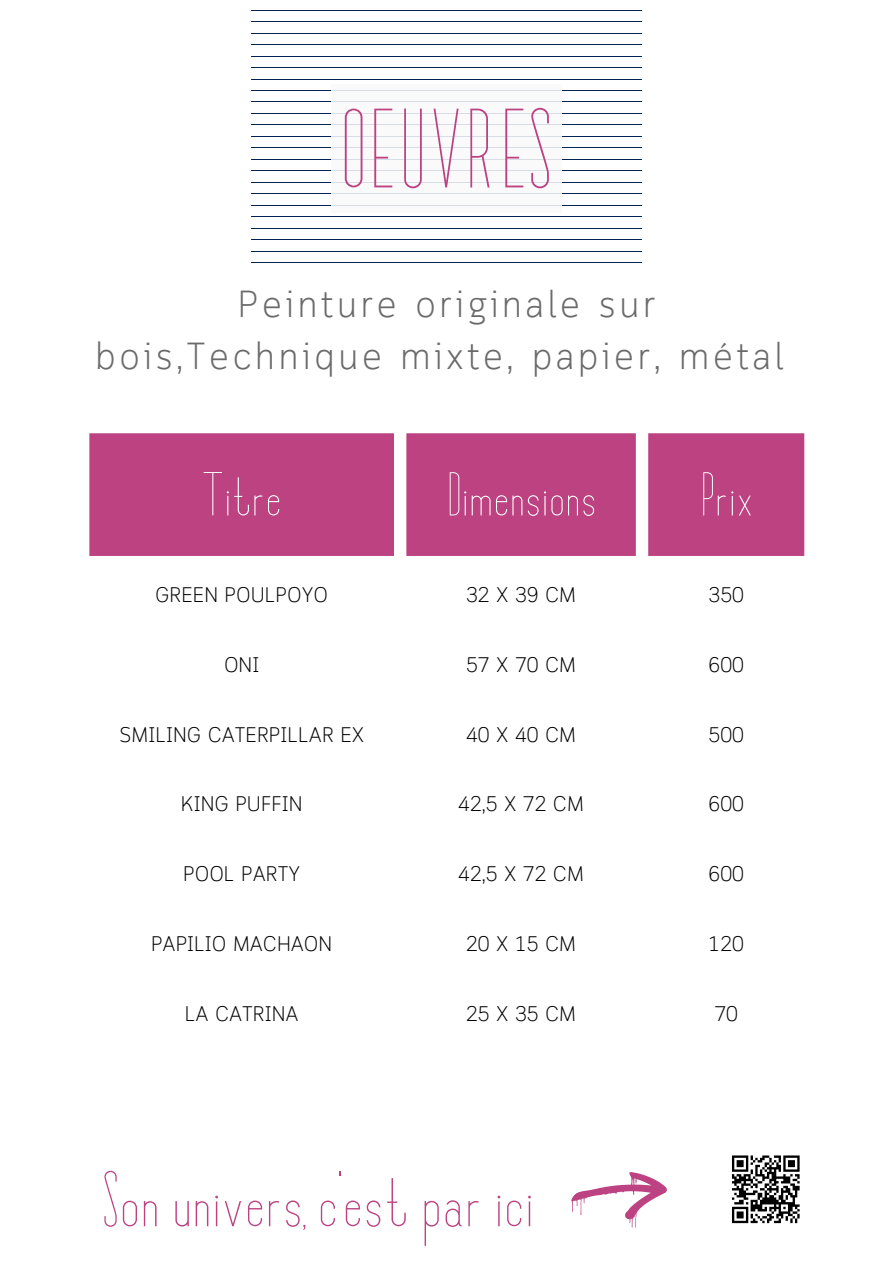
<style>
.page{position:relative;width:894px;height:1264px;background:#fff}
.page>*{position:absolute;margin:0;border:0;box-sizing:border-box;transform-origin:0 0}
.t1{font:100 condensed 98.55px "Sprout";color:#bc4281}
.t2{font:100 condensed 68.55px "Sprout";color:#bc4281}
.t3{font:100 condensed 54.3px "Sprout";color:#fff}
.t4{font:100 condensed 54px "Sprout";color:#fff}
.t5{font:300 37.5px/51.8px "Cloud";letter-spacing:.085em;color:#6b696a;text-align:center}
.t6{font:300 21px "Cloud";color:#000}
</style>
<div class="page">
<div style="left:89px;top:433px;width:715px;height:123px;background:#bc4281"></div>
<svg style="left:571px;top:1172px;width:95px;height:55px"></svg>
<hr style="left:251px;top:10px;width:390px;height:1px;background:#002454">
<hr style="left:251px;top:21px;width:390px;height:1px;background:#002454">
<hr style="left:251px;top:33px;width:390px;height:1px;background:#002454">
<hr style="left:251px;top:44px;width:390px;height:1px;background:#002454">
<hr style="left:251px;top:56px;width:390px;height:1px;background:#002454">
<hr style="left:251px;top:67px;width:390px;height:1px;background:#002454">
<hr style="left:251px;top:79px;width:390px;height:1px;background:#002454">
<hr style="left:251px;top:90px;width:390px;height:1px;background:#002454">
<hr style="left:251px;top:102px;width:390px;height:1px;background:#002454">
<hr style="left:251px;top:113px;width:390px;height:1px;background:#002454">
<hr style="left:251px;top:125px;width:390px;height:1px;background:#002454">
<hr style="left:251px;top:136px;width:390px;height:1px;background:#002454">
<hr style="left:251px;top:148px;width:390px;height:1px;background:#002454">
<hr style="left:251px;top:159px;width:390px;height:1px;background:#002454">
<hr style="left:251px;top:170px;width:390px;height:1px;background:#002454">
<hr style="left:251px;top:182px;width:390px;height:1px;background:#002454">
<hr style="left:251px;top:193px;width:390px;height:1px;background:#002454">
<hr style="left:251px;top:205px;width:390px;height:1px;background:#002454">
<hr style="left:251px;top:216px;width:390px;height:1px;background:#002454">
<hr style="left:251px;top:228px;width:390px;height:1px;background:#002454">
<hr style="left:251px;top:239px;width:390px;height:1px;background:#002454">
<hr style="left:251px;top:251px;width:390px;height:1px;background:#002454">
<hr style="left:251px;top:262px;width:390px;height:1px;background:#002454">
<div style="left:331px;top:84px;width:231px;height:128px;background:#fafafa"></div>
<svg style="left:732px;top:1155px;width:68px;height:69px"></svg>
<h1 class="t1" style="left:341px;top:89px;width:213px">OEUVRES</h1>
<h3 class="t5" style="left:95px;top:281px;width:689px">Peinture originale sur bois,Technique mixte, papier, métal</h3>
<h3 class="t3" style="left:201px;top:461px;width:82px">Titre</h3>
<h3 class="t4" style="left:445px;top:461px;width:153px">Dimensions</h3>
<h3 class="t4" style="left:698px;top:461px;width:56px">Prix</h3>
<p class="t6" style="left:155px;top:582px;width:174px">GREEN POULPOYO</p>
<p class="t6" style="left:466px;top:582px;width:111px">32 X 39 CM</p>
<p class="t6" style="left:708px;top:582px;width:37px">350</p>
<p class="t6" style="left:224px;top:652px;width:37px">ONI</p>
<p class="t6" style="left:466px;top:652px;width:111px">57 X 70 CM</p>
<p class="t6" style="left:708px;top:652px;width:37px">600</p>
<p class="t6" style="left:119px;top:722px;width:246px">SMILING CATERPILLAR EX</p>
<p class="t6" style="left:466px;top:722px;width:111px">40 X 40 CM</p>
<p class="t6" style="left:708px;top:722px;width:37px">500</p>
<p class="t6" style="left:181px;top:792px;width:123px">KING PUFFIN</p>
<p class="t6" style="left:458px;top:792px;width:127px">42,5 X 72 CM</p>
<p class="t6" style="left:708px;top:792px;width:37px">600</p>
<p class="t6" style="left:183px;top:861px;width:118px">POOL PARTY</p>
<p class="t6" style="left:458px;top:861px;width:127px">42,5 X 72 CM</p>
<p class="t6" style="left:708px;top:861px;width:37px">600</p>
<p class="t6" style="left:151px;top:931px;width:183px">PAPILIO MACHAON</p>
<p class="t6" style="left:466px;top:931px;width:111px">20 X 15 CM</p>
<p class="t6" style="left:708px;top:931px;width:37px">120</p>
<p class="t6" style="left:185px;top:1001px;width:115px">LA CATRINA</p>
<p class="t6" style="left:466px;top:1001px;width:111px">25 X 35 CM</p>
<p class="t6" style="left:714px;top:1001px;width:25px">70</p>
<h2 class="t2" style="left:102px;top:1157px;width:434px">Son univers, c’est par ici</h2>
</div>
